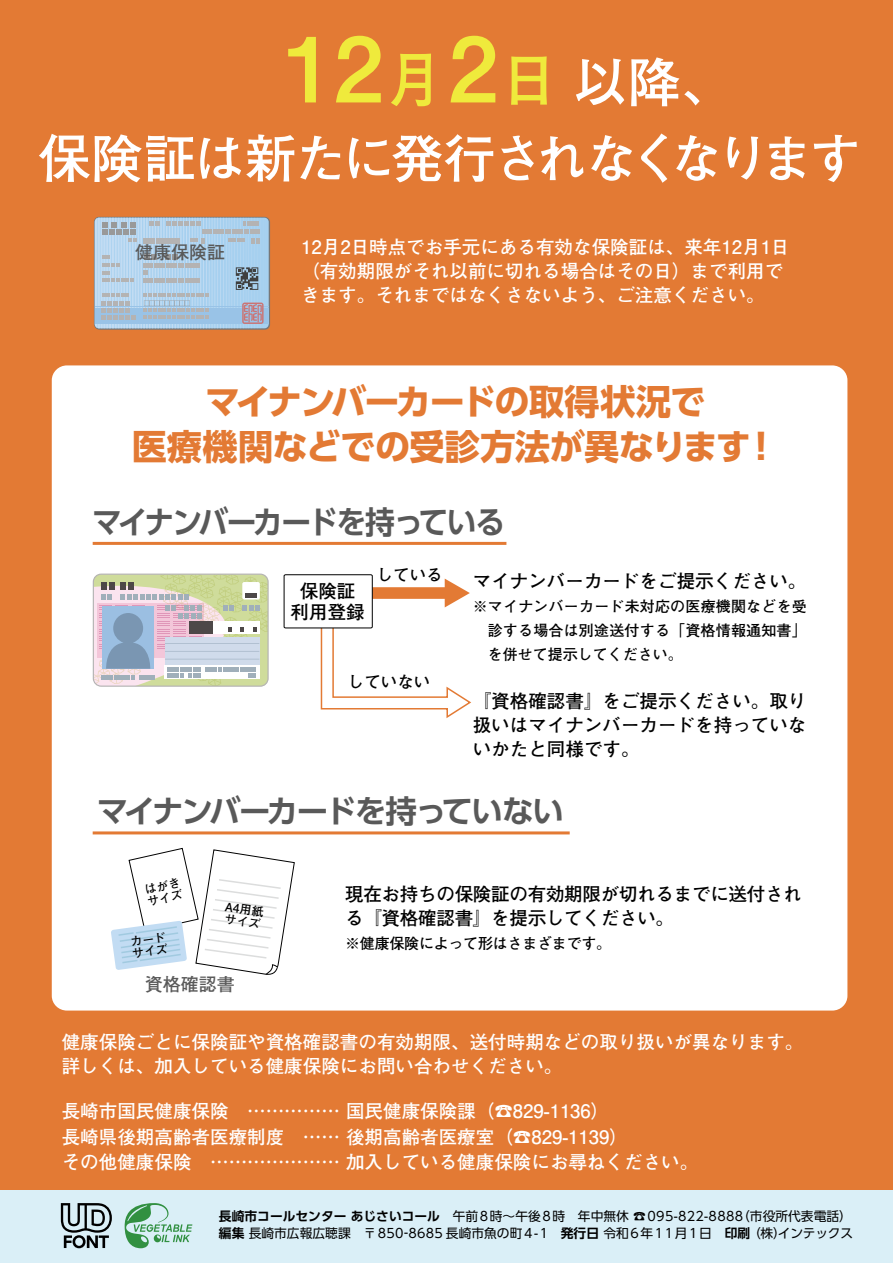
<style>
.page{position:relative;width:893px;height:1263px;background:#e37a34}
.page>*{position:absolute;margin:0;border:0;box-sizing:border-box;transform-origin:0 0}
.t1{font:700 89.85px "Mi Go MB1 Std De";color:#efea3c}
.t2{font:700 60px "Futo Go B101 Pr 6";color:#efea3c}
.t3{font:700 54px "Futo Go B101 Pr 6";color:#fff}
.t4{font:700 52.5px "Futo Go B101 Pr 6";letter-spacing:-.075em;color:#fff}
.t5{font:700 35.25px "UD Shin Go Pro";letter-spacing:-.02em;color:#e37a34}
.t6{font:700 35.25px "UD Shin Go Pro";letter-spacing:-.05em;color:#e37a34}
.t7{font:700 31.5px "UD Shin Go Pro De";letter-spacing:-.055em;color:#595959}
.t8{font:700 31.5px "UD Shin Go Pro De";letter-spacing:-.055em;color:#595959;scale:.95 1}
.t9{font:700 18.6px/24px "Futo Go B101 Pr 6";color:#fff}
.t10{font:700 18.6px/24px "Futo Go B101 Pr 6";color:#000}
.t11{font:700 18px "Futo Go B101 Pr 6";color:#595959}
.t12{font:700 16.5px "Futo Go B101 Pr 6";color:#000}
.t13{font:700 15px/24px "Futo Go B101 Pr 6";letter-spacing:.015em;color:#000;text-align:justify}
.t14{font:700 15px "Futo Go B101 Pr 6";letter-spacing:-.015em;color:#000}
.t15{font:12.75px "UD Shin Go Pro";color:#000}
.t16{font:12.75px "UD Shin Go Pro";letter-spacing:.025em;color:#000}
.t17{font:12.75px "UD Shin Go Pro";letter-spacing:-.02em;color:#000}
.t18{font:700 12px/12px "Futo Go B101 Pr 6";color:#000}
.s1{font-family:"Mi Go MB1 Std De";font-size:89.85px}
.s2{font-family:"UD Shin Go Pro De";font-weight:700}
</style>
<div class="page">
<div style="left:52px;top:365px;width:795px;height:645px;background:#fff;border-radius:15px"></div>
<svg style="left:93px;top:573px;width:176px;height:114px;background:#c6c9c3"></svg>
<hr style="left:93px;top:542px;width:413px;height:3px;background:#e37a34">
<svg style="left:94px;top:217px;width:176px;height:113px;background:#abc5db"></svg>
<hr style="left:93px;top:831px;width:477px;height:3px;background:#e37a34">
<svg style="left:373px;top:579px;width:97px;height:28px"></svg>
<svg style="left:320px;top:628px;width:151px;height:90px"></svg>
<div style="left:284px;top:574px;width:89px;height:54px;border:1px solid #000"></div>
<svg style="left:111px;top:848px;width:184px;height:127px"></svg>
<div style="left:0;top:1190px;width:893px;height:73px;background:#daeff7"></div>
<svg style="left:125px;top:1203px;width:67px;height:45px"></svg>
<svg style="left:61px;top:1203px;width:51px;height:45px"></svg>
<h1 class="t1" style="left:284px;top:1px;width:101px">12</h1>
<h3 class="t4" style="left:38px;top:116px;width:825px">保険証は新たに発行されなくなります</h3>
<h2 class="t2" style="left:384px;top:32px;width:176px">月 日<span class="s1">2</span></h2>
<h3 class="t3" style="left:573px;top:39px;width:163px">以降、</h3>
<p class="t11" style="left:135px;top:238px;width:91px">健康保険証</p>
<p class="t9" style="left:301px;top:235px;width:490px">12月2日時点でお手元にある有効な保険証は、来年12月日1（有効期限がそれ以前に切れる場合はその日）まで利用できます。それまではなくさないよう、ご注意ください。</p>
<h3 class="t6" style="left:205px;top:373px;width:502px">マイナンバーカードの取得状況で</h3>
<h3 class="t5" style="left:132px;top:418px;width:621px">医療機関などでの受診方法が異なります</h3>
<h3 class="t5" style="left:743px;top:418px;width:37px">!</h3>
<h3 class="t8" style="left:92px;top:497px;width:436px">マイナンバーカードを持っている</h3>
<p class="t10" style="left:291px;top:580px;width:76px;line-height:21px;text-align:center">保険証利用登録</p>
<p class="t12" style="left:377px;top:561px;width:68px">している</p>
<p class="t12" style="left:348px;top:669px;width:84px">していない</p>
<p class="t10" style="left:473px;top:568px;width:335px">マイナンバーカードをご提示ください。</p>
<p class="t13" style="left:488px;top:593px;width:321px;text-indent:-15px">※マイナンバーカード未対応の医療機関などを受診する場合は別途送付する「資格情報通知書「を併せて提示してください。</p>
<p class="t10" style="left:473px;top:688px;width:335px;text-align:justify">『資格確認書』をご提示ください。取り扱いはマイナンバーカードを持っていないかたと同様です。</p>
<h3 class="t7" style="left:97px;top:786px;width:469px">マイナンバーカードを持っていない</h3>
<p class="t18" style="left:144px;top:884px;width:38px;rotate:-12deg">はがきサイズ</p>
<p class="t18" style="left:130px;top:935px;width:38px;rotate:-8deg">カードサイズ</p>
<p class="t18" style="left:226px;top:900px;width:40px;rotate:8deg">A4用紙サイズ</p>
<p class="t11" style="left:145px;top:970px;width:92px">資格確認書</p>
<p class="t10" style="left:345px;top:881px;width:458px">現在お持ちの保険証の有効期限が切れるまでに送付される『資格確認書』を提示してください。</p>
<p class="t14" style="left:345px;top:931px;width:268px">※健康保険によって形はさまざまです。</p>
<p class="t9" style="left:62px;top:1029px;width:743px">健康保険ごとに保険証や資格確認書の有効期限、送付時期などの取り扱いが異なります。詳しくは、加入している健康保険にお問い合わせください。</p>
<p class="t9" style="left:247px;top:1098px;width:364px">…………… 国民健康保険課)☎829-1136(</p>
<p class="t9" style="left:62px;top:1098px;width:168px">長崎市国民健康保険</p>
<p class="t9" style="left:303px;top:1124px;width:327px">…… 後期高齢者医療室)☎829-1139(</p>
<p class="t9" style="left:210px;top:1123px;width:490px;line-height:25.5px;text-indent:-148px">長崎県後期高齢者医療制度<br>………………… 加入している健康保険にお尋ねください。</p>
<p class="t9" style="left:62px;top:1149px;width:131px">その他健康保険</p>
<p class="t15" style="left:737px;top:1206px;width:116px">（市役所代表電話(</p>
<p class="t16" style="left:219px;top:1206px;width:526px"><span class="s2">長崎市コールセンターあじさいコール　</span>午前8時～午後8時　年中無休 ☎095-822-8888</p>
<p class="t15" style="left:219px;top:1223px;width:533px"><span class="s2">編集</span>長崎市広報広聴課　〒850-8685 長崎市魚の町4-1　<span class="s2">発行日</span>令和6年11月1日　<span class="s2">印刷</span></p>
<p class="t17" style="left:748px;top:1223px;width:107px">（株インテックス</p>
<p class="t15" style="left:773px;top:1223px;width:14px">）</p>
</div>
